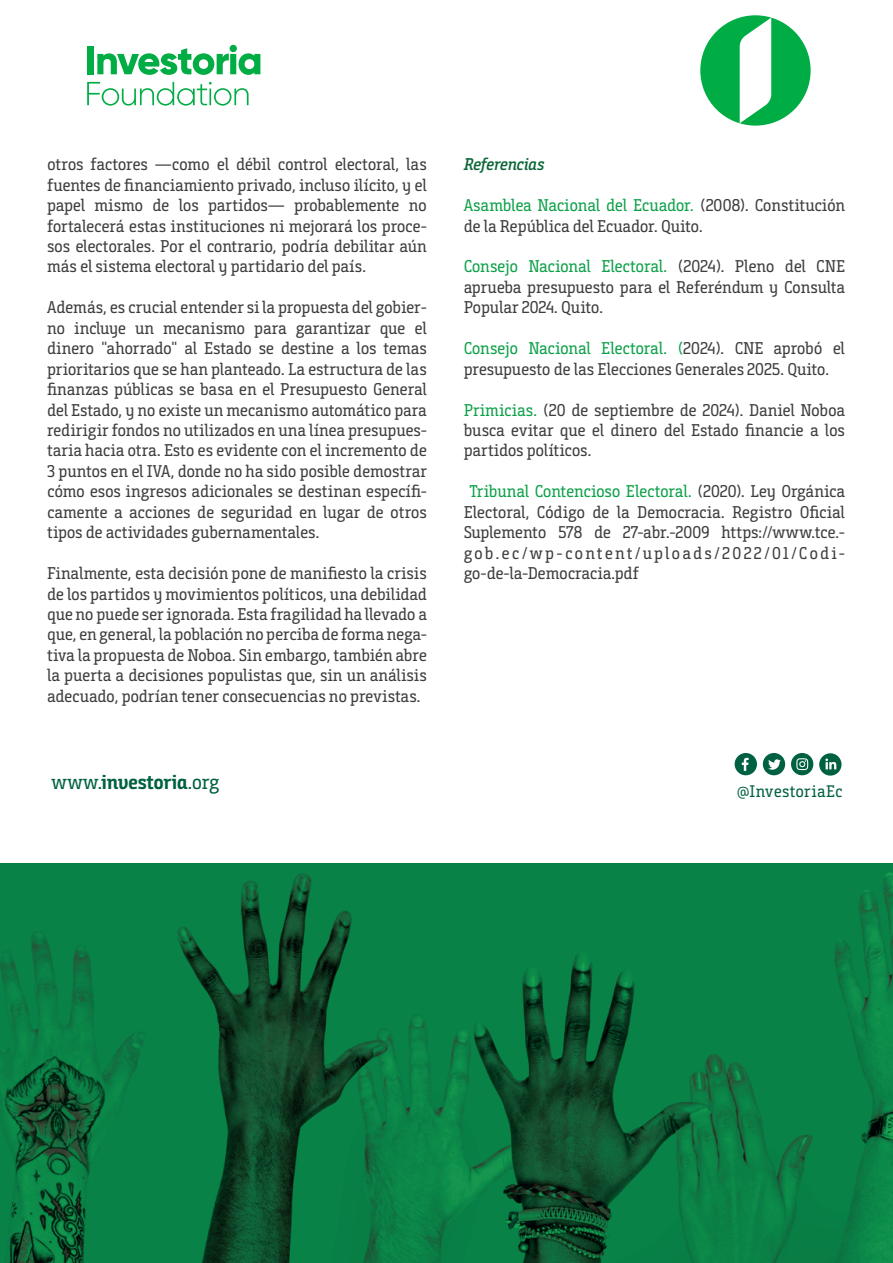
<style>
.page{position:relative;width:893px;height:1263px;background:#fff}
.page>*{position:absolute;margin:0;border:0;box-sizing:border-box;transform-origin:0 0}
.t1{font:20.25px "Bunday Slab Bold Up";letter-spacing:-.02em;color:#006142}
.t2{font:17.1px/20.4px "Bunday Slab";letter-spacing:-.015em;color:#3e3e3f;text-align:justify}
.t3{font:italic 600 17.1px "Bunday Slab";letter-spacing:-.02em;color:#0c6638}
.t4{font:16.8px "Bunday Slab";letter-spacing:.015em;color:#006142}
.s1{font-family:"Bunday Slab"}
.s2{color:#0fa14a}
</style>
<div class="page">
<svg style="left:735px;top:753px;width:22px;height:22px"></svg>
<svg style="left:763px;top:753px;width:22px;height:22px"></svg>
<svg style="left:791px;top:753px;width:22px;height:22px"></svg>
<svg style="left:819px;top:753px;width:22px;height:23px"></svg>
<svg style="left:700px;top:15px;width:111px;height:111px"></svg>
<div style="left:87px;top:46px;width:7px;height:28px;background:#00ad44"></div>
<svg style="left:97px;top:45px;width:163px;height:30px"></svg>
<svg style="left:87px;top:82px;width:162px;height:24px"></svg>
<img style="left:0;top:864px;width:893px;height:399px">
<p class="t2" style="left:47px;top:154px;width:381px">otros factores —como el débil control electoral, las fuentes de financiamiento privado, incluso ilícito, y el papel mismo de los partidos— probablemente no fortalecerá estas instituciones ni mejorará los proce&shy;sos electorales. Por el contrario, podría debilitar aún más el sistema electoral y partidario del país.</p>
<p class="t2" style="left:47px;top:297px;width:381px">Además, es crucial entender si la propuesta del gobier&shy;no incluye un mecanismo para garantizar que el dinero "ahorrado" al Estado se destine a los temas prioritarios que se han planteado. La estructura de las finanzas públicas se basa en el Presupuesto General del Estado, y no existe un mecanismo automático para redirigir fondos no utilizados en una línea presupues&shy;taria hacia otra. Esto es evidente con el incremento de 3 puntos en el IVA, donde no ha sido posible demostrar cómo esos ingresos adicionales se destinan específi&shy;camente a acciones de seguridad en lugar de otros tipos de actividades gubernamentales.</p>
<p class="t2" style="left:47px;top:563px;width:381px">Finalmente, esta decisión pone de manifiesto la crisis de los partidos y movimientos políticos, una debilidad que no puede ser ignorada. Esta fragilidad ha llevado a que, en general, la población no perciba de forma nega&shy;tiva la propuesta de Noboa. Sin embargo, también abre la puerta a decisiones populistas que, sin un análisis adecuado, podrían tener consecuencias no previstas.</p>
<p class="t1" style="left:51px;top:770px;width:170px"><span class="s1">www.</span>investoria<span class="s1">.org</span></p>
<p class="t3" style="left:464px;top:154px;width:82px">Referencias</p>
<p class="t2" style="left:464px;top:195px;width:383px"><span class="s2">Asamblea Nacional del Ecuador.</span> (2008). Constitución de la República del Ecuador. Quito.</p>
<p class="t2" style="left:464px;top:256px;width:383px"><span class="s2">Consejo Nacional Electoral.</span> (2024). Pleno del CNE aprueba presupuesto para el Referéndum y Consulta Popular 2024. Quito.</p>
<p class="t2" style="left:464px;top:338px;width:383px"><span class="s2">Consejo Nacional Electoral. (</span>2024). CNE aprobó el presupuesto de las Elecciones Generales 2025. Quito.</p>
<p class="t2" style="left:464px;top:399px;width:383px"><span class="s2">Primicias.</span> (20 de septiembre de 2024). Daniel Noboa busca evitar que el dinero del Estado financie a los partidos políticos.</p>
<p class="t2" style="left:464px;top:481px;width:383px;text-indent:6px"><span class="s2">Tribunal Contencioso Electoral.</span> (2020). Ley Orgánica Electoral, Código de la Democracia. Registro Oficial Suplemento 578 de 27-abr.-2009 https://www.tce.- gob.ec/wp-content/uploads/2022/01/Codi&shy;go-de-la-Democracia.pdf</p>
<p class="t4" style="left:737px;top:781px;width:107px">@InvestoriaEc</p>
</div>
